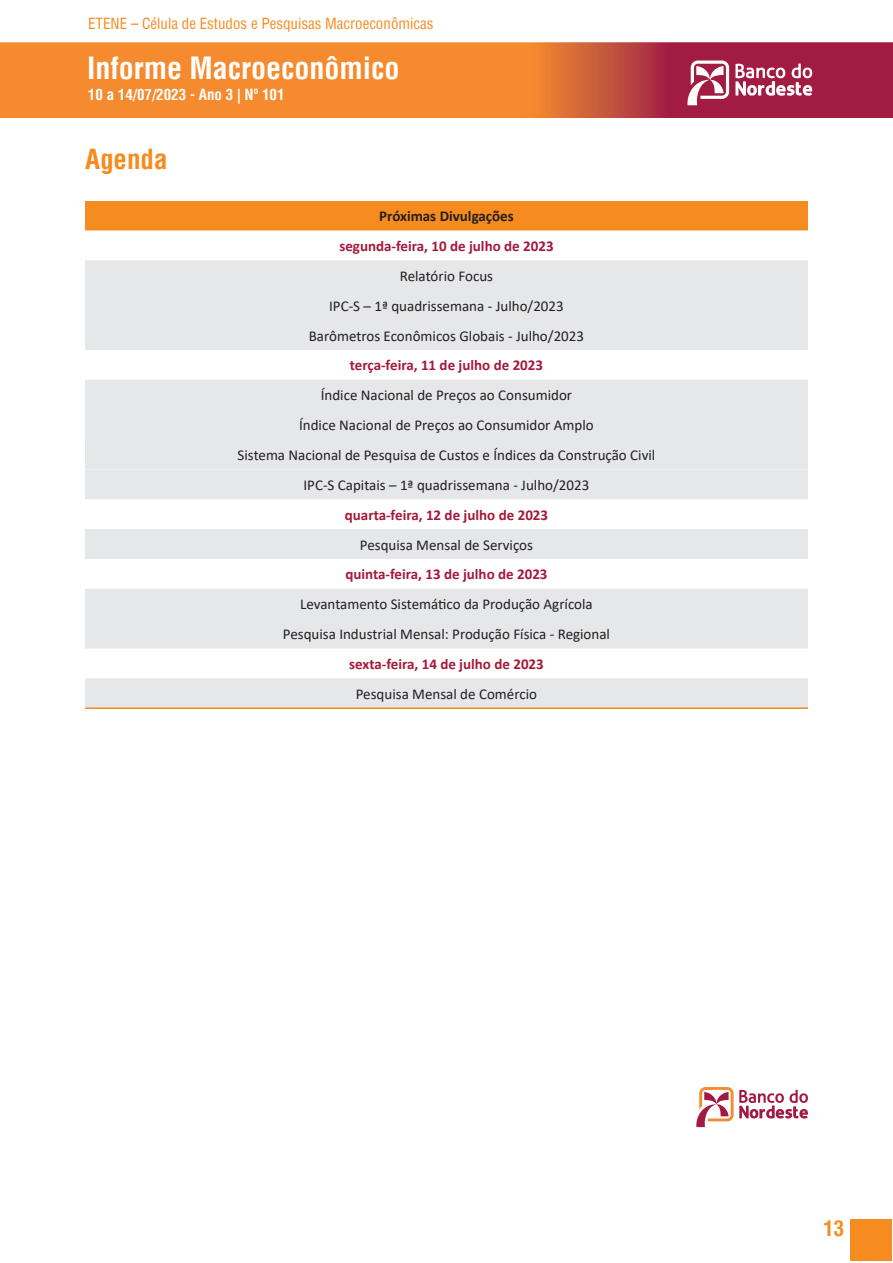
<style>
.page{position:relative;width:893px;height:1263px;background:#fff}
.page>*{position:absolute;margin:0;border:0;box-sizing:border-box;transform-origin:0 0}
.t1{font:700 condensed 30px "Helvetica";color:#fff}
.MS_Tit_1{font:700 condensed 27px "Helvetica";color:#f68b1f}
.t2{font:700 condensed 21px "Helvetica";color:#f68b1f}
.IMS_Corpo{font:15px "Calibri";color:#231f20}
.IMS_Corpo-2{font:700 15px "Calibri";color:#a5193b}
.t3{font:condensed 15px "Helvetica";color:#f68b1f}
.t4{font:700 condensed 15px "Helvetica";color:#fff}
.IMS_Corpo-3{font:700 15px "Calibri";color:#231f20}
</style>
<div class="page">
<img style="left:0;top:43px;width:893px;height:75px">
<svg style="left:686px;top:61px;width:43px;height:44px"></svg>
<svg style="left:735px;top:64px;width:77px;height:32px"></svg>
<div style="left:850px;top:1219px;width:42px;height:41px;background:#f68b1f"></div>
<div style="left:85px;top:201px;width:723px;height:29px;background:#f68b1f"></div>
<svg style="left:85px;top:260px;width:723px;height:447px;fill:#e6e7e9"></svg>
<div style="left:85px;top:439px;width:723px;height:30px;background:#e6e7e9"></div>
<hr style="left:85px;top:707px;width:723px;height:2px;background:#f68b1f">
<svg style="left:696px;top:1087px;width:112px;height:40px"></svg>
<p class="t3" style="left:88px;top:14px;width:347px">ETENE – Célula de Estudos e Pesquisas Macroeconômicas</p>
<h1 class="t1" style="left:87px;top:49px;width:314px">Informe Macroeconômico</h1>
<p class="t4" style="left:88px;top:86px;width:198px">10 a 14/07/2023 - Ano 3 | Nº 101</p>
<p class="MS_Tit_1" style="left:85px;top:141px;width:84px">Agenda</p>
<p class="IMS_Corpo-3" style="left:379px;top:206px;width:136px">Próximas Divulgações</p>
<p class="IMS_Corpo-2" style="left:339px;top:235px;width:216px">segunda-feira, 10 de julho de 2023</p>
<p class="IMS_Corpo" style="left:400px;top:265px;width:95px">Relatório Focus</p>
<p class="IMS_Corpo" style="left:329px;top:295px;width:236px">IPC-S – 1ª quadrissemana - Julho/2023</p>
<p class="IMS_Corpo" style="left:309px;top:325px;width:277px">Barômetros Econômicos Globais - Julho/2023</p>
<p class="IMS_Corpo-2" style="left:350px;top:355px;width:195px">terça-feira, 11 de julho de 2023</p>
<p class="IMS_Corpo" style="left:321px;top:385px;width:253px">Índice Nacional de Preços ao Consumidor</p>
<p class="IMS_Corpo" style="left:299px;top:415px;width:296px">Índice Nacional de Preços ao Consumidor Amplo</p>
<p class="IMS_Corpo" style="left:238px;top:445px;width:419px">Sistema Nacional de Pesquisa de Custos e Índices da Construção Civil</p>
<p class="IMS_Corpo" style="left:303px;top:474px;width:287px">IPC-S Capitais – 1ª quadrissemana - Julho/2023</p>
<p class="IMS_Corpo-2" style="left:345px;top:504px;width:205px">quarta-feira, 12 de julho de 2023</p>
<p class="IMS_Corpo" style="left:360px;top:534px;width:175px">Pesquisa Mensal de Serviços</p>
<p class="IMS_Corpo-2" style="left:345px;top:564px;width:204px">quinta-feira, 13 de julho de 2023</p>
<p class="IMS_Corpo" style="left:300px;top:594px;width:294px">Levantamento Sistemático da Produção Agrícola</p>
<p class="IMS_Corpo" style="left:283px;top:624px;width:329px">Pesquisa Industrial Mensal: Produção Física - Regional</p>
<p class="IMS_Corpo-2" style="left:349px;top:653px;width:196px">sexta-feira, 14 de julho de 2023</p>
<p class="IMS_Corpo" style="left:356px;top:683px;width:183px">Pesquisa Mensal de Comércio</p>
<h3 class="t2" style="left:823px;top:1215px;width:22px">13</h3>
</div>
